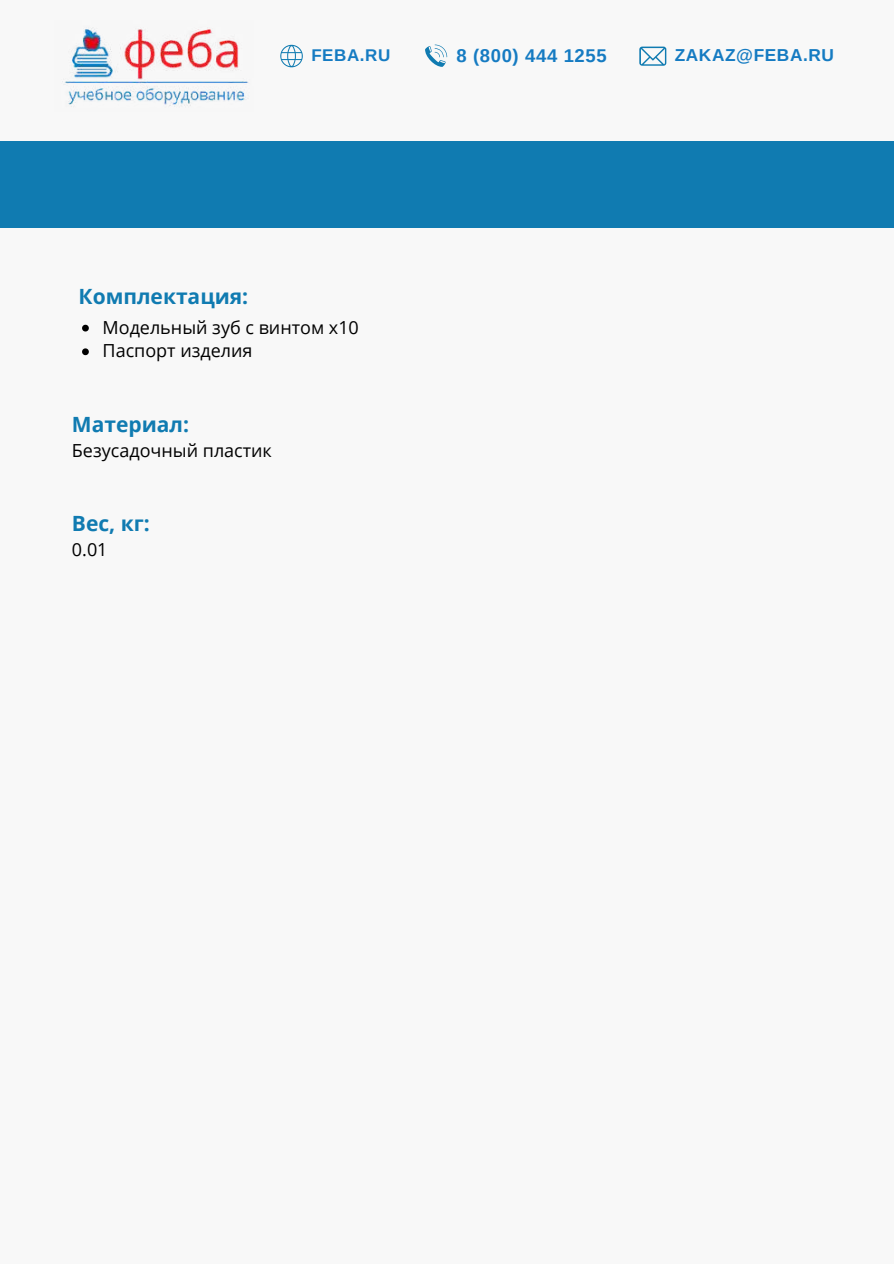
<style>
.page{position:relative;width:894px;height:1264px;background:#fff}
.page>*{position:absolute;margin:0;border:0;box-sizing:border-box;transform-origin:0 0}
.t1{font:700 21px "Open Sans";color:#107bb1}
.t2{font:700 18.45px "Arimo";letter-spacing:.035em;color:#157bc2}
.t3{font:18px/23.7px "Open Sans";color:#000}
.t4{font:700 17.25px "Arimo";letter-spacing:.035em;color:#157bc2}
.t5{font:700 16.95px "Arimo";letter-spacing:.035em;color:#157bc2}
</style>
<div class="page">
<div style="left:0;top:0;width:893px;height:1263px;background:#f8f8f8"></div>
<img style="left:62px;top:28px;width:187px;height:79px">
<div style="left:0;top:141px;width:893px;height:87px;background:#107bb1"></div>
<svg style="left:639px;top:47px;width:27px;height:19px"></svg>
<svg style="left:425px;top:45px;width:22px;height:22px"></svg>
<svg style="left:280px;top:45px;width:23px;height:22px"></svg>
<svg style="left:82px;top:325px;width:7px;height:6px"></svg>
<svg style="left:82px;top:348px;width:7px;height:7px"></svg>
<p class="t5" style="left:311px;top:44px;width:81px">FEBA.RU</p>
<p class="t2" style="left:456px;top:43px;width:152px">8 (800) 444 1255</p>
<p class="t4" style="left:674px;top:43px;width:161px">ZAKAZ@FEBA.RU</p>
<p class="t1" style="left:79px;top:282px;width:171px">Комплектация:</p>
<p class="t3" style="left:102px;top:315px;width:258px">Модельный зуб с винтом х10<br>Паспорт изделия</p>
<p class="t1" style="left:72px;top:409px;width:119px">Материал:</p>
<p class="t3" style="left:72px;top:437px;width:201px">Безусадочный пластик</p>
<p class="t1" style="left:72px;top:508px;width:79px">Вес, кг:</p>
<p class="t3" style="left:72px;top:537px;width:37px">0.01</p>
</div>
